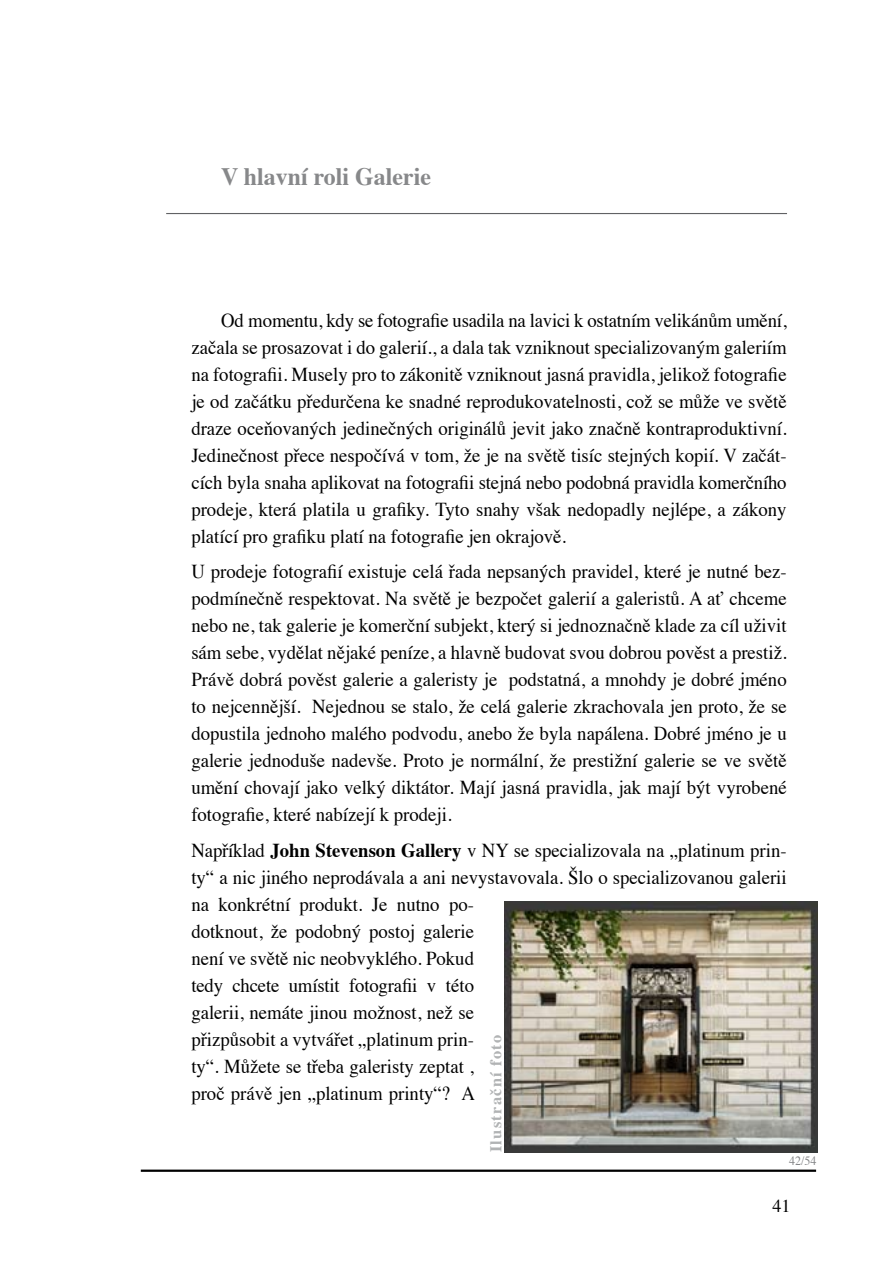
<style>
.page{position:relative;width:893px;height:1263px;background:#fff}
.page>*{position:absolute;margin:0;border:0;box-sizing:border-box;transform-origin:0 0}
.t1{font:700 25.05px "Times";color:#87888a;scale:.96 1}
.t2{font:19.65px/27px "Times";color:#000;text-align:justify;scale:.95 1}
.t3{font:18px "Times";color:#000}
.t4{font:700 16.5px "Times";letter-spacing:.075em;color:#b1b3b4}
.t5{font:12.6px "Times";color:#838486;scale:.95 1}
.s1{font-weight:700}
</style>
<div class="page">
<hr style="left:141px;top:1169px;width:675px;height:3px;background:#000">
<hr style="left:166px;top:213px;width:621px;height:1px;background:#616264">
<img style="left:504px;top:901px;width:313px;height:251px">
<p class="t1" style="left:221px;top:153px;width:220px">V hlavní roli Galerie</p>
<p class="t2" style="left:191px;top:305px;width:628px;text-indent:30px">Od momentu, kdy se fotografie usadila na lavici k ostatním velikánům umění, začala se prosazovat i do galerií., a dala tak vzniknout specializovaným galeriím na fotografii. Musely pro to zákonitě vzniknout jasná pravidla, jelikož fotografie je od začátku předurčena ke snadné reprodukovatelnosti, což se může ve světě draze oceňovaných jedinečných originálů jevit jako značně kontraproduktivní.<br>Jedinečnost přece nespočívá v tom, že je na světě tisíc stejných kopií. V začát&shy;cích byla snaha aplikovat na fotografii stejná nebo podobná pravidla komerčního prodeje, která platila u grafiky. Tyto snahy však nedopadly nejlépe, a zákony platící pro grafiku platí na fotografie jen okrajově.</p>
<p class="t2" style="left:191px;top:557px;width:628px">U prodeje fotografií existuje celá řada nepsaných pravidel, které je nutné bez&shy;podmínečně respektovat. Na světě je bezpočet galerií a galeristů. A ať chceme nebo ne, tak galerie je komerční subjekt, který si jednoznačně klade za cíl uživit sám sebe, vydělat nějaké peníze, a hlavně budovat svou dobrou pověst a prestiž.<br>Právě dobrá pověst galerie a galeristy je podstatná, a mnohdy je dobré jméno to nejcennější. Nejednou se stalo, že celá galerie zkrachovala jen proto, že se dopustila jednoho malého podvodu, anebo že byla napálena. Dobré jméno je u galerie jednoduše nadevše. Proto je normální, že prestižní galerie se ve světě umění chovají jako velký diktátor. Mají jasná pravidla, jak mají být vyrobené fotografie, které nabízejí k prodeji.</p>
<p class="t2" style="left:191px;top:835px;width:628px;text-align:left">Například <span class="s1">John Stevenson Gallery</span> v NY se specializovala na „platinum prin&shy;ty“ a nic jiného neprodávala a ani nevystavovala. Šlo o specializovanou galerii na konkrétní produkt. Je nutno po-<br>dotknout, že podobný postoj galerie<br>není ve světě nic neobvyklého. Pokud<br>tedy chcete umístit fotografii v této<br>galerii, nemáte jinou možnost, než se<br>přizpůsobit a vytvářet „platinum prin-<br>ty“. Můžete se třeba galeristy zeptat ,<br>proč právě jen „platinum printy“? A</p>
<p class="t4" style="left:480px;top:1152px;width:119px;rotate:-90deg">Ilustrační foto</p>
<p class="t5" style="left:789px;top:1148px;width:30px">42/54</p>
<p class="t3" style="left:772px;top:1189px;width:19px">41</p>
</div>
